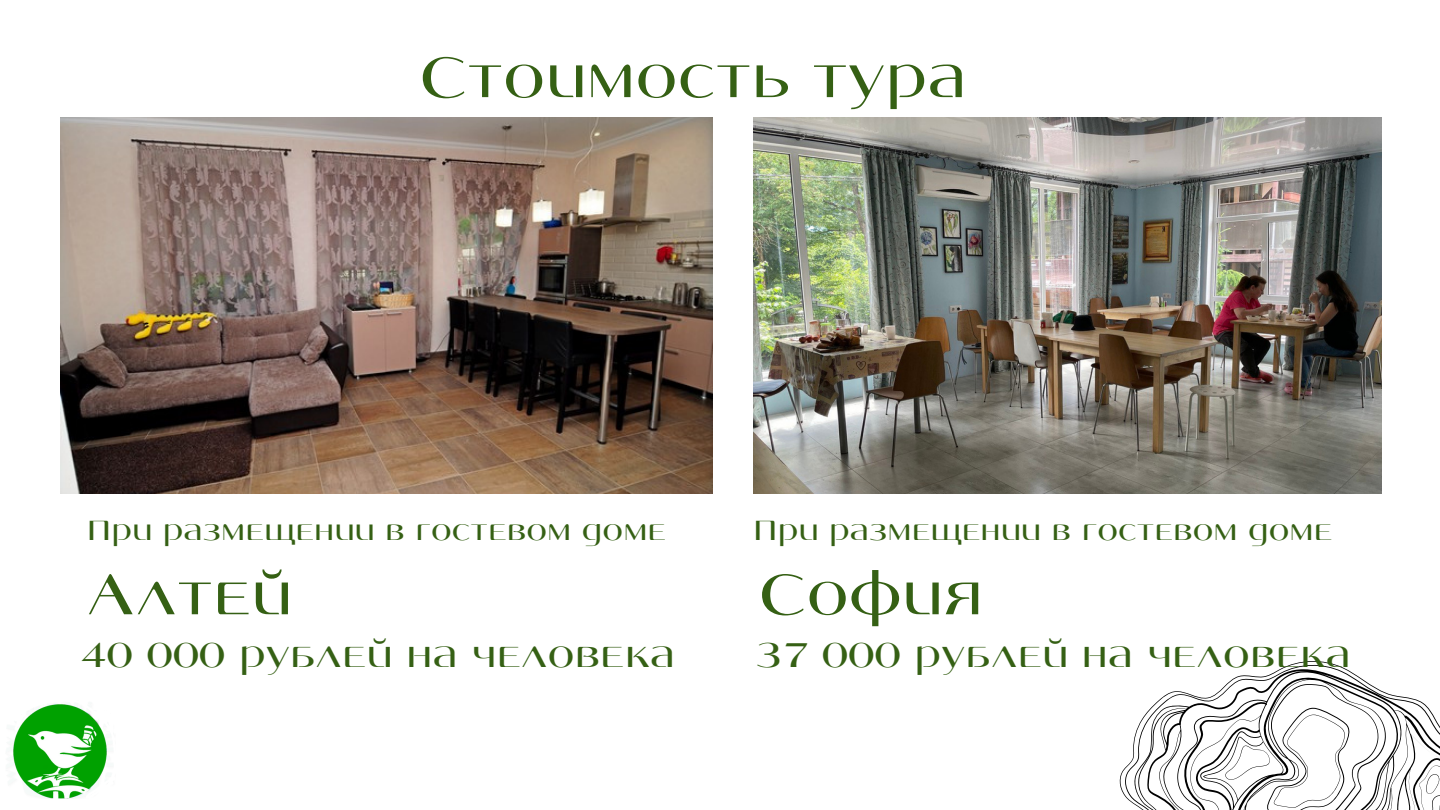
<style>
.page{position:relative;width:1440px;height:810px;background:#fff}
.page>*{position:absolute;margin:0;border:0;box-sizing:border-box;transform-origin:0 0}
.t1{font:61px "Angelica";letter-spacing:.025em;color:#356014}
.t2{font:39px "Angelica";letter-spacing:.025em;color:#356014}
.t3{font:30px "Angelica";letter-spacing:.025em;color:#356014}
</style>
<div class="page">
<svg style="left:1119px;top:661px;width:321px;height:149px"></svg>
<img style="left:753px;top:117px;width:629px;height:376px">
<img style="left:61px;top:117px;width:652px;height:376px">
<img style="left:13px;top:704px;width:94px;height:94px">
<p class="t1" style="left:420px;top:53px;width:548px">Стоимость тура</p>
<p class="t3" style="left:87px;top:518px;width:580px">При размещении в гостевом доме</p>
<p class="t3" style="left:753px;top:518px;width:580px">При размещении в гостевом доме</p>
<p class="t1" style="left:87px;top:570px;width:206px">Алтей</p>
<p class="t2" style="left:81px;top:639px;width:596px">40 000 рублей на человека</p>
<p class="t2" style="left:756px;top:639px;width:596px">37 000 рублей на человека</p>
<p class="t1" style="left:759px;top:570px;width:224px">София</p>
</div>
